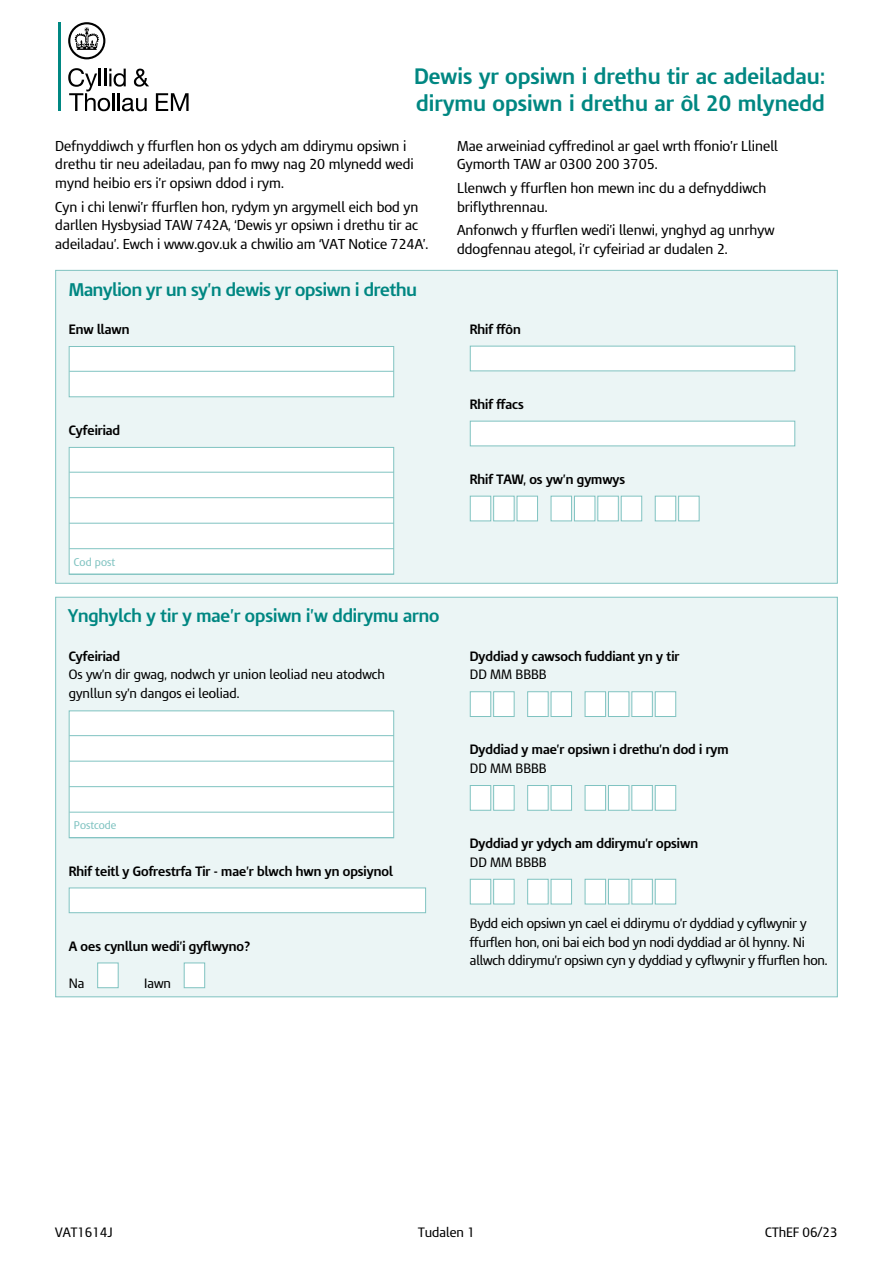
<style>
.page{position:relative;width:893px;height:1263px;background:#fff}
.page>*{position:absolute;margin:0;border:0;box-sizing:border-box;transform-origin:0 0}
.T02_A4_Title_two_lin{font:700 21px/27px "HMRC Modena";color:#008782}
.T33_A4_Panel_heading{font:700 17.25px "IR Modena";letter-spacing:-.005em;color:#008782}
.T11_Bodytext{font:13.5px/18.8px "IR Modena";color:#000}
.T38_Regular_question{font:12.75px/18.8px "IR Modena";letter-spacing:-.015em;color:#000}
.T36_Bold_question_te{font:700 12.75px "IR Modena";color:#000}
.T71_EN_A4_Form_page{font:12.75px "IR Modena";color:#000}
.T41_1_line_character{font:12.75px "IR Modena";color:#000}
.t1{font:10.5px "HMRC Modena";color:#80c3c1}
</style>
<div class="page">
<div style="left:56px;top:270px;width:781px;height:313px;background:#ebf5f5"></div>
<div style="left:69px;top:346px;width:325px;height:51px;background:#fff"></div>
<hr style="left:69px;top:371px;width:325px;height:1px;background:#80c3c1">
<div style="left:69px;top:346px;width:325px;height:51px;border:1px solid #80c3c1"></div>
<div style="left:69px;top:447px;width:325px;height:127px;background:#fff"></div>
<hr style="left:69px;top:472px;width:325px;height:1px;background:#80c3c1">
<hr style="left:69px;top:497px;width:325px;height:1px;background:#80c3c1">
<hr style="left:69px;top:523px;width:325px;height:1px;background:#80c3c1">
<hr style="left:69px;top:548px;width:325px;height:1px;background:#80c3c1">
<div style="left:69px;top:447px;width:325px;height:128px;border:1px solid #80c3c1"></div>
<div style="left:470px;top:346px;width:325px;height:25px;background:#fff;border:1px solid #80c3c1"></div>
<div style="left:470px;top:421px;width:325px;height:25px;background:#fff;border:1px solid #80c3c1"></div>
<div style="left:470px;top:496px;width:21px;height:25px;background:#fff"></div>
<div style="left:470px;top:496px;width:21px;height:25px;border:1px solid #80c3c1"></div>
<div style="left:494px;top:496px;width:20px;height:25px;background:#fff"></div>
<div style="left:493px;top:496px;width:21px;height:25px;border:1px solid #80c3c1"></div>
<div style="left:517px;top:496px;width:20px;height:25px;background:#fff"></div>
<div style="left:517px;top:496px;width:21px;height:25px;border:1px solid #80c3c1"></div>
<div style="left:551px;top:496px;width:21px;height:25px;background:#fff"></div>
<div style="left:551px;top:496px;width:21px;height:25px;border:1px solid #80c3c1"></div>
<div style="left:574px;top:496px;width:21px;height:25px;background:#fff"></div>
<div style="left:574px;top:496px;width:21px;height:25px;border:1px solid #80c3c1"></div>
<div style="left:598px;top:496px;width:20px;height:25px;background:#fff"></div>
<div style="left:597px;top:496px;width:22px;height:25px;border:1px solid #80c3c1"></div>
<div style="left:621px;top:496px;width:21px;height:25px;background:#fff"></div>
<div style="left:621px;top:496px;width:21px;height:25px;border:1px solid #80c3c1"></div>
<div style="left:655px;top:496px;width:21px;height:25px;background:#fff;border:1px solid #80c3c1"></div>
<div style="left:679px;top:496px;width:20px;height:25px;background:#fff"></div>
<div style="left:678px;top:496px;width:21px;height:25px;border:1px solid #80c3c1"></div>
<div style="left:56px;top:597px;width:781px;height:400px;background:#ebf5f5"></div>
<div style="left:69px;top:711px;width:325px;height:127px;background:#fff"></div>
<hr style="left:69px;top:735px;width:325px;height:1px;background:#80c3c1">
<hr style="left:69px;top:761px;width:325px;height:1px;background:#80c3c1">
<hr style="left:69px;top:786px;width:325px;height:1px;background:#80c3c1">
<hr style="left:69px;top:812px;width:325px;height:1px;background:#80c3c1">
<div style="left:69px;top:710px;width:325px;height:128px;border:1px solid #80c3c1"></div>
<div style="left:69px;top:887px;width:357px;height:26px;background:#fff;border:1px solid #80c3c1"></div>
<div style="left:97px;top:962px;width:22px;height:26px;background:#fff;border:1px solid #80c3c1"></div>
<div style="left:184px;top:962px;width:21px;height:26px;background:#fff;border:1px solid #80c3c1"></div>
<div style="left:470px;top:691px;width:21px;height:26px;background:#fff;border:1px solid #80c3c1"></div>
<div style="left:493px;top:691px;width:21px;height:26px;background:#fff;border:1px solid #80c3c1"></div>
<div style="left:527px;top:691px;width:22px;height:26px;background:#fff;border:1px solid #80c3c1"></div>
<div style="left:551px;top:691px;width:21px;height:26px;background:#fff;border:1px solid #80c3c1"></div>
<div style="left:585px;top:691px;width:21px;height:26px;background:#fff;border:1px solid #80c3c1"></div>
<div style="left:608px;top:691px;width:21px;height:26px;background:#fff;border:1px solid #80c3c1"></div>
<div style="left:631px;top:691px;width:22px;height:26px;background:#fff;border:1px solid #80c3c1"></div>
<div style="left:655px;top:691px;width:21px;height:26px;background:#fff;border:1px solid #80c3c1"></div>
<div style="left:470px;top:785px;width:21px;height:26px;background:#fff;border:1px solid #80c3c1"></div>
<div style="left:493px;top:785px;width:21px;height:26px;background:#fff;border:1px solid #80c3c1"></div>
<div style="left:527px;top:785px;width:22px;height:26px;background:#fff;border:1px solid #80c3c1"></div>
<div style="left:551px;top:785px;width:21px;height:26px;background:#fff;border:1px solid #80c3c1"></div>
<div style="left:585px;top:785px;width:21px;height:26px;background:#fff;border:1px solid #80c3c1"></div>
<div style="left:608px;top:785px;width:21px;height:26px;background:#fff;border:1px solid #80c3c1"></div>
<div style="left:631px;top:785px;width:22px;height:26px;background:#fff;border:1px solid #80c3c1"></div>
<div style="left:655px;top:785px;width:21px;height:26px;background:#fff;border:1px solid #80c3c1"></div>
<div style="left:470px;top:879px;width:21px;height:25px;background:#fff;border:1px solid #80c3c1"></div>
<div style="left:493px;top:879px;width:21px;height:25px;background:#fff;border:1px solid #80c3c1"></div>
<div style="left:527px;top:879px;width:22px;height:25px;background:#fff;border:1px solid #80c3c1"></div>
<div style="left:551px;top:879px;width:21px;height:25px;background:#fff;border:1px solid #80c3c1"></div>
<div style="left:585px;top:879px;width:21px;height:25px;background:#fff;border:1px solid #80c3c1"></div>
<div style="left:608px;top:879px;width:21px;height:25px;background:#fff;border:1px solid #80c3c1"></div>
<div style="left:631px;top:879px;width:22px;height:25px;background:#fff;border:1px solid #80c3c1"></div>
<div style="left:655px;top:879px;width:21px;height:25px;background:#fff;border:1px solid #80c3c1"></div>
<svg style="left:68px;top:68px;width:81px;height:43px"></svg>
<svg style="left:156px;top:93px;width:33px;height:18px"></svg>
<hr style="left:58px;top:22px;width:2px;height:89px;background:#008782">
<svg style="left:68px;top:22px;width:37px;height:37px"></svg>
<p class="T02_A4_Title_two_lin" style="left:414px;top:63px;width:412px">Dewis yr opsiwn i drethu tir ac adeiladau: dirymu opsiwn i drethu ar ôl 20 mlynedd</p>
<p class="T11_Bodytext" style="left:55px;top:136px;width:360px">Defnyddiwch y ffurflen hon os ydych am ddirymu opsiwn i drethu tir neu adeiladau, pan fo mwy nag 20 mlynedd wedi mynd heibio ers i’r opsiwn ddod i rym.</p>
<p class="T11_Bodytext" style="left:55px;top:197px;width:375px">Cyn i chi lenwi’r ffurflen hon, rydym yn argymell eich bod yn darllen Hysbysiad TAW 742A, ‘Dewis yr opsiwn i drethu tir ac adeiladau’. Ewch i www.gov.uk a chwilio am ‘VAT Notice 724A’.</p>
<p class="T33_A4_Panel_heading" style="left:69px;top:280px;width:350px">Manylion yr un sy’n dewis yr opsiwn i drethu</p>
<p class="T36_Bold_question_te" style="left:69px;top:321px;width:62px">Enw llawn</p>
<p class="T36_Bold_question_te" style="left:69px;top:422px;width:53px">Cyfeiriad</p>
<p class="T11_Bodytext" style="left:457px;top:136px;width:322px">Mae arweiniad cyffredinol ar gael wrth ffonio’r Llinell<br>Gymorth TAW ar 0300 200 3705.</p>
<p class="T11_Bodytext" style="left:457px;top:179px;width:311px">Llenwch y ffurflen hon mewn inc du a defnyddiwch briflythrennau.</p>
<p class="T11_Bodytext" style="left:457px;top:221px;width:319px">Anfonwch y ffurflen wedi’i llenwi, ynghyd ag unrhyw ddogfennau ategol, i’r cyfeiriad ar dudalen 2.</p>
<p class="T36_Bold_question_te" style="left:470px;top:321px;width:52px">Rhif ffôn</p>
<p class="T36_Bold_question_te" style="left:470px;top:396px;width:55px">Rhif ffacs</p>
<p class="T36_Bold_question_te" style="left:470px;top:471px;width:157px">Rhif TAW, os yw’n gymwys</p>
<p class="t1" style="left:74px;top:555px;width:43px">Cod post</p>
<p class="T33_A4_Panel_heading" style="left:68px;top:606px;width:373px">Ynghylch y tir y mae’r opsiwn i’w ddirymu arno</p>
<p class="T36_Bold_question_te" style="left:69px;top:648px;width:53px">Cyfeiriad</p>
<p class="T38_Regular_question" style="left:69px;top:665px;width:318px">Os yw’n dir gwag, nodwch yr union leoliad neu atodwch gynllun sy’n dangos ei leoliad.</p>
<p class="t1" style="left:74px;top:819px;width:44px">Postcode</p>
<p class="T36_Bold_question_te" style="left:69px;top:863px;width:326px">Rhif teitl y Gofrestrfa Tir - mae’r blwch hwn yn opsiynol</p>
<p class="T36_Bold_question_te" style="left:69px;top:938px;width:183px">A oes cynllun wedi’i gyflwyno?</p>
<p class="T41_1_line_character" style="left:69px;top:976px;width:17px">Na</p>
<p class="T41_1_line_character" style="left:144px;top:976px;width:28px">Iawn</p>
<p class="T36_Bold_question_te" style="left:470px;top:648px;width:211px">Dyddiad y cawsoch fuddiant yn y tir</p>
<p class="T38_Regular_question" style="left:470px;top:665px;width:78px">DD MM BBBB</p>
<p class="T36_Bold_question_te" style="left:470px;top:742px;width:260px">Dyddiad y mae’r opsiwn i drethu’n dod i rym</p>
<p class="T38_Regular_question" style="left:470px;top:759px;width:78px">DD MM BBBB</p>
<p class="T36_Bold_question_te" style="left:470px;top:836px;width:230px">Dyddiad yr ydych am ddirymu’r opsiwn</p>
<p class="T38_Regular_question" style="left:470px;top:853px;width:78px">DD MM BBBB</p>
<p class="T38_Regular_question" style="left:470px;top:914px;width:359px">Bydd eich opsiwn yn cael ei ddirymu o’r dyddiad y cyflwynir y ffurflen hon, oni bai eich bod yn nodi dyddiad ar ôl hynny. Ni allwch ddirymu’r opsiwn cyn y dyddiad y cyflwynir y ffurflen hon.</p>
<p class="T71_EN_A4_Form_page" style="left:55px;top:1225px;width:59px">VAT1614J</p>
<p class="T71_EN_A4_Form_page" style="left:418px;top:1225px;width:58px">Tudalen 1</p>
<p class="T71_EN_A4_Form_page" style="left:765px;top:1225px;width:74px">CThEF 06/23</p>
</div>
